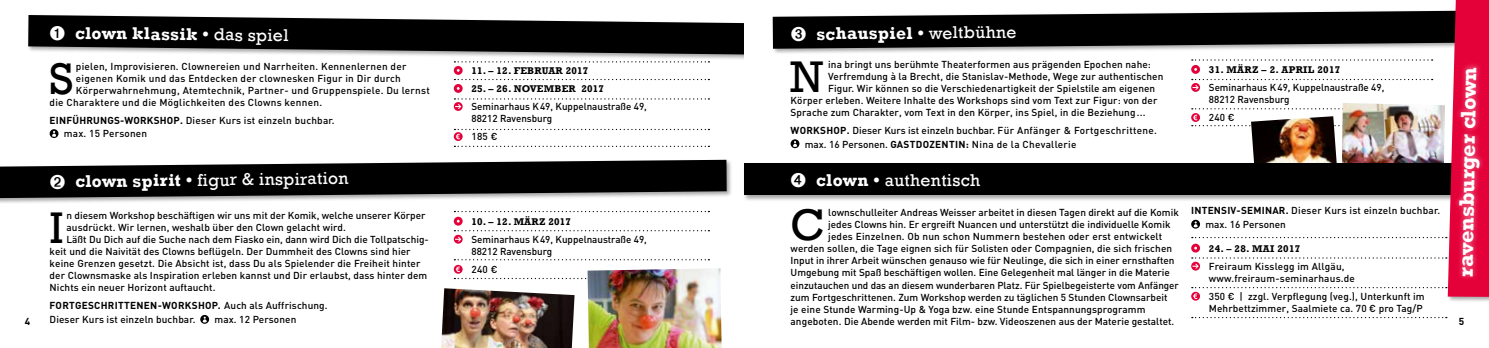
<style>
.page{position:relative;width:1489px;height:348px;background:#fff}
.page>*{position:absolute;margin:0;border:0;box-sizing:border-box;transform-origin:0 0}
.t1{font:45.38px "Rockwell";color:#000}
.t2{font:700 21.5px "Rockwell";color:#fff}
.t3{font:17.5px "Rockwell";letter-spacing:.02em;color:#fff}
.t4{font:700 17.5px "Rockwell";color:#fff}
.t5{font:500 10px/12px "DIN";letter-spacing:.01em;color:#000}
.t6{font:700 10px "Rockwell";letter-spacing:.02em;color:#000}
.t7{font:700 10px "DIN";color:#000}
.s1{font-weight:400}
.s2{font-family:"DIN Medium Alternate";font-weight:400}
.s3{font-weight:700}
</style>
<div class="page">
<svg style="left:790px;top:139px;width:9px;height:9px"></svg>
<svg style="left:50px;top:129px;width:8px;height:9px"></svg>
<div style="left:27px;top:14px;width:723px;height:47px;background:#000;opacity:.35"></div>
<svg style="left:28px;top:15px;width:716px;height:39px;background:#2d2d2d"></svg>
<div style="left:0;top:158px;width:733px;height:46px;background:#000;opacity:.35"></div>
<svg style="left:0;top:159px;width:726px;height:39px;background:#2c2c2c"></svg>
<svg style="left:200px;top:314px;width:9px;height:9px"></svg>
<div style="left:771px;top:9px;width:717px;height:46px;background:#000;opacity:.35"></div>
<svg style="left:772px;top:11px;width:419px;height:38px;background:#252525"></svg>
<div style="left:743px;top:162px;width:732px;height:39px;background:#000;opacity:.35"></div>
<div style="left:744px;top:163px;width:725px;height:32px;background:#000"></div>
<svg style="left:454px;top:129px;width:255px;height:18px"></svg>
<svg style="left:454px;top:61px;width:255px;height:50px"></svg>
<svg style="left:454px;top:210px;width:255px;height:33px"></svg>
<div style="left:744px;top:0;width:25px;height:152px;background:#fff"></div>
<svg style="left:1191px;top:0;width:297px;height:300px"></svg>
<svg style="left:1191px;top:316px;width:255px;height:2px"></svg>
<img style="left:441px;top:259px;width:269px;height:88px">
<img style="left:587px;top:268px;width:134px;height:79px">
<svg style="left:791px;top:27px;width:14px;height:14px"></svg>
<h3 class="t4" style="left:50px;top:21px;width:240px;rotate:1deg">➊ clown klassik • <span class="s1">das spiel</span></h3>
<h3 class="t4" style="left:816px;top:24px;width:202px;rotate:-1deg">schauspiel • <span class="s1">weltbühne</span></h3>
<h1 class="t1" style="left:790px;top:50px;width:34px">N</h1>
<p class="t5" style="left:828px;top:58px;width:324px">ina bringt uns berühmte Theaterformen aus prägenden Epochen nahe:</p>
<h1 class="t1" style="left:50px;top:52px;width:26px">S</h1>
<p class="t5" style="left:76px;top:59px;width:332px">pielen, Improvisieren. Clownereien und Narrheiten. Kennenlernen der</p>
<p class="t6" style="left:1208px;top:64px;width:133px">31. MÄRZ – 2. APRIL 2017</p>
<p class="t5" style="left:1208px;top:81px;width:177px">Seminarhaus K49, Kuppelnaustraße 49,<br>88212 Ravensburg</p>
<p class="t5" style="left:1208px;top:111px;width:27px">240 <span class="s2">€</span></p>
<h2 class="t2" style="left:1452px;top:276px;width:211px;rotate:-89deg">ravensburger clown</h2>
<p class="t6" style="left:471px;top:65px;width:118px">11. – 12. FEBRUAR 2017</p>
<p class="t6" style="left:471px;top:83px;width:134px">25. – 26. NOVEMBER 2017</p>
<p class="t5" style="left:471px;top:100px;width:177px">Seminarhaus K49, Kuppelnaustraße 49,<br>88212 Ravensburg</p>
<p class="t5" style="left:471px;top:130px;width:27px">185 <span class="s2">€</span></p>
<p class="t5" style="left:828px;top:70px;width:336px">Verfremdung à la Brecht, die Stanislav-Methode, Wege zur authentischen</p>
<p class="t5" style="left:828px;top:82px;width:328px">Figur. Wir können so die Verschiedenartigkeit der Spielstile am eigenen</p>
<p class="t5" style="left:790px;top:94px;width:368px">Körper erleben. Weitere Inhalte des Workshops sind vom Text zur Figur: von der</p>
<p class="t5" style="left:790px;top:106px;width:356px">Sprache zum Charakter, vom Text in den Körper, ins Spiel, in die Beziehung ...</p>
<p class="t5" style="left:804px;top:123px;width:353px;line-height:13.8px;text-indent:-14px"><span class="s3">WORKSHOP.</span> Dieser Kurs ist einzeln buchbar. Für Anfänger &amp; Fortgeschrittene. max. 16 Personen. <span class="s3">GASTDOZENTIN:</span> Nina de la Chevallerie</p>
<p class="t5" style="left:76px;top:71px;width:326px">eigenen Komik und das Entdecken der clownesken Figur in Dir durch</p>
<p class="t5" style="left:76px;top:83px;width:355px">Körperwahrnehmung, Atemtechnik, Partner- und Gruppenspiele. Du lernst</p>
<p class="t5" style="left:50px;top:95px;width:274px">die Charaktere und die Möglichkeiten des Clowns kennen.</p>
<p class="t5" style="left:64px;top:113px;width:272px;line-height:13.8px;text-indent:-14px"><span class="s3">EINFÜHRUNGS-WORKSHOP.</span> Dieser Kurs ist einzeln buchbar. max. 15 Personen</p>
<h3 class="t3" style="left:50px;top:172px;width:300px;rotate:-1deg">➋ <span class="s3">clown spirit •</span> figur &amp; inspiration</h3>
<h1 class="t1" style="left:50px;top:201px;width:16px">I</h1>
<p class="t5" style="left:67px;top:209px;width:360px">n diesem Workshop beschäftigen wir uns mit der Komik, welche unserer Körper</p>
<h3 class="t3" style="left:790px;top:169px;width:191px">➍ <span class="s3">clown •</span> authentisch</h3>
<p class="t5" style="left:1205px;top:203px;width:236px;line-height:13.8px;text-indent:-14px"><span class="s3">INTENSIV-SEMINAR.</span> Dieser Kurs ist einzeln buchbar. max. 16 Personen</p>
<p class="t6" style="left:1208px;top:242px;width:93px">24. – 28. MAI 2017</p>
<p class="t5" style="left:1208px;top:260px;width:147px">Freiraum Kisslegg im Allgäu, www.freiraum-seminarhaus.de</p>
<p class="t5" style="left:1208px;top:290px;width:217px">350 <span class="s2">€</span> | zzgl. Verpflegung (veg.), Unterkunft im<br>Mehrbettzimmer, Saalmiete ca. 70 <span class="s2">€</span> pro Tag/P</p>
<h1 class="t1" style="left:790px;top:198px;width:36px">C</h1>
<p class="t5" style="left:828px;top:206px;width:352px">lownschulleiter Andreas Weisser arbeitet in diesen Tagen direkt auf die Komik</p>
<p class="t6" style="left:471px;top:215px;width:101px">10. – 12. MÄRZ 2017</p>
<p class="t5" style="left:471px;top:233px;width:177px">Seminarhaus K49, Kuppelnaustraße 49,<br>88212 Ravensburg</p>
<p class="t5" style="left:471px;top:263px;width:27px">240 <span class="s2">€</span></p>
<p class="t5" style="left:828px;top:218px;width:344px">jedes Clowns hin. Er ergreift Nuancen und unterstützt die individuelle Komik</p>
<p class="t5" style="left:828px;top:230px;width:335px">jedes Einzelnen. Ob nun schon Nummern bestehen oder erst entwickelt</p>
<p class="t5" style="left:790px;top:242px;width:383px">werden sollen, die Tage eignen sich für Solisten oder Compagnien, die sich frischen</p>
<p class="t5" style="left:790px;top:254px;width:385px">Input in ihrer Arbeit wünschen genauso wie für Neulinge, die sich in einer ernsthaften</p>
<p class="t5" style="left:790px;top:266px;width:381px">Umgebung mit Spaß beschäftigen wollen. Eine Gelegenheit mal länger in die Materie</p>
<p class="t5" style="left:790px;top:278px;width:390px">einzutauchen und das an diesem wunderbaren Platz. Für Spielbegeisterte vom Anfänger</p>
<p class="t5" style="left:790px;top:290px;width:378px">zum Fortgeschrittenen. Zum Workshop werden zu täglichen 5 Stunden Clownsarbeit</p>
<p class="t5" style="left:790px;top:302px;width:356px">je eine Stunde Warming-Up &amp; Yoga bzw. eine Stunde Entspannungsprogramm</p>
<p class="t5" style="left:790px;top:314px;width:385px">angeboten. Die Abende werden mit Film- bzw. Videoszenen aus der Materie gestaltet.</p>
<p class="t5" style="left:67px;top:221px;width:281px">ausdrückt. Wir lernen, weshalb über den Clown gelacht wird.</p>
<p class="t5" style="left:67px;top:233px;width:364px">Läßt Du Dich auf die Suche nach dem Fiasko ein, dann wird Dich die Tollpatschig-</p>
<p class="t5" style="left:50px;top:245px;width:362px">keit und die Naivität des Clowns beflügeln. Der Dummheit des Clowns sind hier</p>
<p class="t5" style="left:50px;top:257px;width:372px">keine Grenzen gesetzt. Die Absicht ist, dass Du als Spielender die Freiheit hinter</p>
<p class="t5" style="left:50px;top:269px;width:379px">der Clownsmaske als Inspiration erleben kannst und Dir erlaubst, dass hinter dem</p>
<p class="t5" style="left:50px;top:281px;width:167px">Nichts ein neuer Horizont auftaucht.</p>
<p class="t5" style="left:50px;top:298px;width:279px;line-height:13.8px"><span class="s3">FORTGESCHRITTENEN-WORKSHOP.</span> Auch als Auffrischung.<br>Dieser Kurs ist einzeln buchbar.</p>
<p class="t5" style="left:214px;top:313px;width:83px">max. 12 Personen</p>
<p class="t7" style="left:25px;top:314px;width:7px">4</p>
<p class="t7" style="left:1458px;top:314px;width:7px">5</p>
</div>
